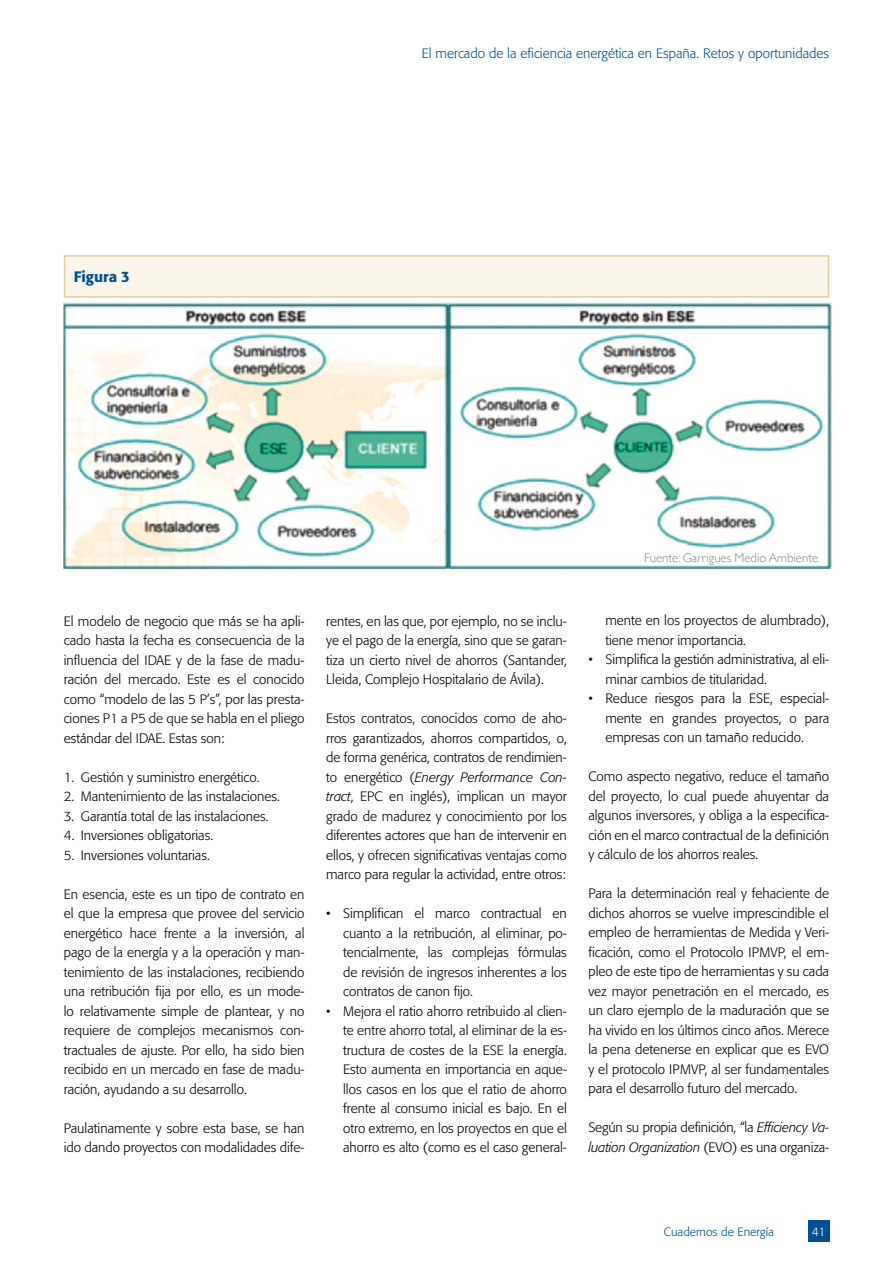
<style>
.page{position:relative;width:893px;height:1263px;background:#fff}
.page>*{position:absolute;margin:0;border:0;box-sizing:border-box;transform-origin:0 0}
.t1{font:500 15px "Formata";color:#005192}
.t2{font:300 13.5px/19.5px "Formata";color:#000;text-align:justify}
.t3{font:300 13.5px "Formata";color:#005192}
.t4{font:300 12.75px "Gill Sans";color:#87888a}
.t5{font:300 12px "Formata";color:#005192}
.t6{font:300 12px "Formata";color:#fff}
.s1{font-style:italic}
</style>
<div class="page">
<div style="left:808px;top:1220px;width:21px;height:22px;background:#005192"></div>
<div style="left:65px;top:256px;width:763px;height:41px;background:#f9f5ea"></div>
<div style="left:64px;top:255px;width:765px;height:43px;border:2px solid #dfcf9b"></div>
<img style="left:64px;top:302px;width:767px;height:267px">
<p class="t1" style="left:74px;top:268px;width:58px">Figura 3</p>
<p class="t3" style="left:422px;top:46px;width:409px">El mercado de la eficiencia energética en España. Retos y oportunidades</p>
<p class="t2" style="left:64px;top:611px;width:242px">El modelo de negocio que más se ha apli&shy;cado hasta la fecha es consecuencia de la influencia del IDAE y de la fase de madu&shy;ración del mercado. Este es el conocido como “modelo de las 5 P’s”, por las presta&shy;ciones P1 a P5 de que se habla en el pliego estándar del IDAE. Estas son:</p>
<p class="t2" style="left:64px;top:767px;width:197px">1. Gestión y suministro energético.</p>
<p class="t2" style="left:64px;top:787px;width:218px">2. Mantenimiento de las instalaciones.</p>
<p class="t2" style="left:64px;top:806px;width:206px">3. Garantía total de las instalaciones.</p>
<p class="t2" style="left:64px;top:826px;width:151px">4. Inversiones obligatorias.</p>
<p class="t2" style="left:64px;top:845px;width:148px">5. Inversiones voluntarias.</p>
<p class="t2" style="left:64px;top:884px;width:242px">En esencia, este es un tipo de contrato en el que la empresa que provee del servicio energético hace frente a la inversión, al pago de la energía y a la operación y man&shy;tenimiento de las instalaciones, recibiendo una retribución fija por ello, es un mode&shy;lo relativamente simple de plantear, y no requiere de complejos mecanismos con&shy;tractuales de ajuste. Por ello, ha sido bien recibido en un mercado en fase de madu&shy;ración, ayudando a su desarrollo.</p>
<p class="t2" style="left:64px;top:1118px;width:242px">Paulatinamente y sobre esta base, se han ido dando proyectos con modalidades dife-</p>
<p class="t2" style="left:326px;top:611px;width:242px">rentes, en las que, por ejemplo, no se inclu&shy;ye el pago de la energía, sino que se garan&shy;tiza un cierto nivel de ahorros (Santander, Lleida, Complejo Hospitalario de Ávila).</p>
<p class="t2" style="left:326px;top:709px;width:242px">Estos contratos, conocidos como de aho&shy;rros garantizados, ahorros compartidos, o, de forma genérica, contratos de rendimien&shy;to energético (<span class="s1">Energy Performance Con&shy;tract</span>, EPC en inglés), implican un mayor grado de madurez y conocimiento por los diferentes actores que han de intervenir en ellos, y ofrecen significativas ventajas como marco para regular la actividad, entre otros:</p>
<p class="t2" style="left:343px;top:904px;width:225px;text-indent:-17px">• Simplifican el marco contractual en cuanto a la retribución, al eliminar, po&shy;tencialmente, las complejas fórmulas de revisión de ingresos inherentes a los contratos de canon fijo.</p>
<p class="t2" style="left:343px;top:1001px;width:225px;text-indent:-17px">• Mejora el ratio ahorro retribuido al clien&shy;te entre ahorro total, al eliminar de la es&shy;tructura de costes de la ESE la energía.<br>Esto aumenta en importancia en aque&shy;llos casos en los que el ratio de ahorro frente al consumo inicial es bajo. En el otro extremo, en los proyectos en que el ahorro es alto (como es el caso general-</p>
<p class="t4" style="left:644px;top:547px;width:176px">Fuente: Garrigues Medio Ambiente</p>
<p class="t2" style="left:605px;top:611px;width:225px">mente en los proyectos de alumbrado), tiene menor importancia.</p>
<p class="t2" style="left:605px;top:650px;width:225px;text-indent:-17px">• Simplifica la gestión administrativa, al eli&shy;minar cambios de titularidad.</p>
<p class="t2" style="left:605px;top:689px;width:225px;text-indent:-17px">• Reduce riesgos para la ESE, especial&shy;mente en grandes proyectos, o para empresas con un tamaño reducido.</p>
<p class="t2" style="left:588px;top:767px;width:242px">Como aspecto negativo, reduce el tamaño del proyecto, lo cual puede ahuyentar da algunos inversores, y obliga a la especifica&shy;ción en el marco contractual de la definición y cálculo de los ahorros reales.</p>
<p class="t2" style="left:588px;top:884px;width:242px">Para la determinación real y fehaciente de dichos ahorros se vuelve imprescindible el empleo de herramientas de Medida y Veri&shy;ficación, como el Protocolo IPMVP, el em&shy;pleo de este tipo de herramientas y su cada vez mayor penetración en el mercado, es un claro ejemplo de la maduración que se ha vivido en los últimos cinco años. Merece la pena detenerse en explicar que es EVO y el protocolo IPMVP, al ser fundamentales para el desarrollo futuro del mercado.</p>
<p class="t2" style="left:588px;top:1118px;width:242px">Según su propia definición, “la <span class="s1">Efficiency Va&shy;luation Organization</span> (EVO) es una organiza-</p>
<p class="t5" style="left:664px;top:1224px;width:112px">Cuadernos de Energía</p>
<p class="t6" style="left:812px;top:1224px;width:15px">41</p>
</div>
